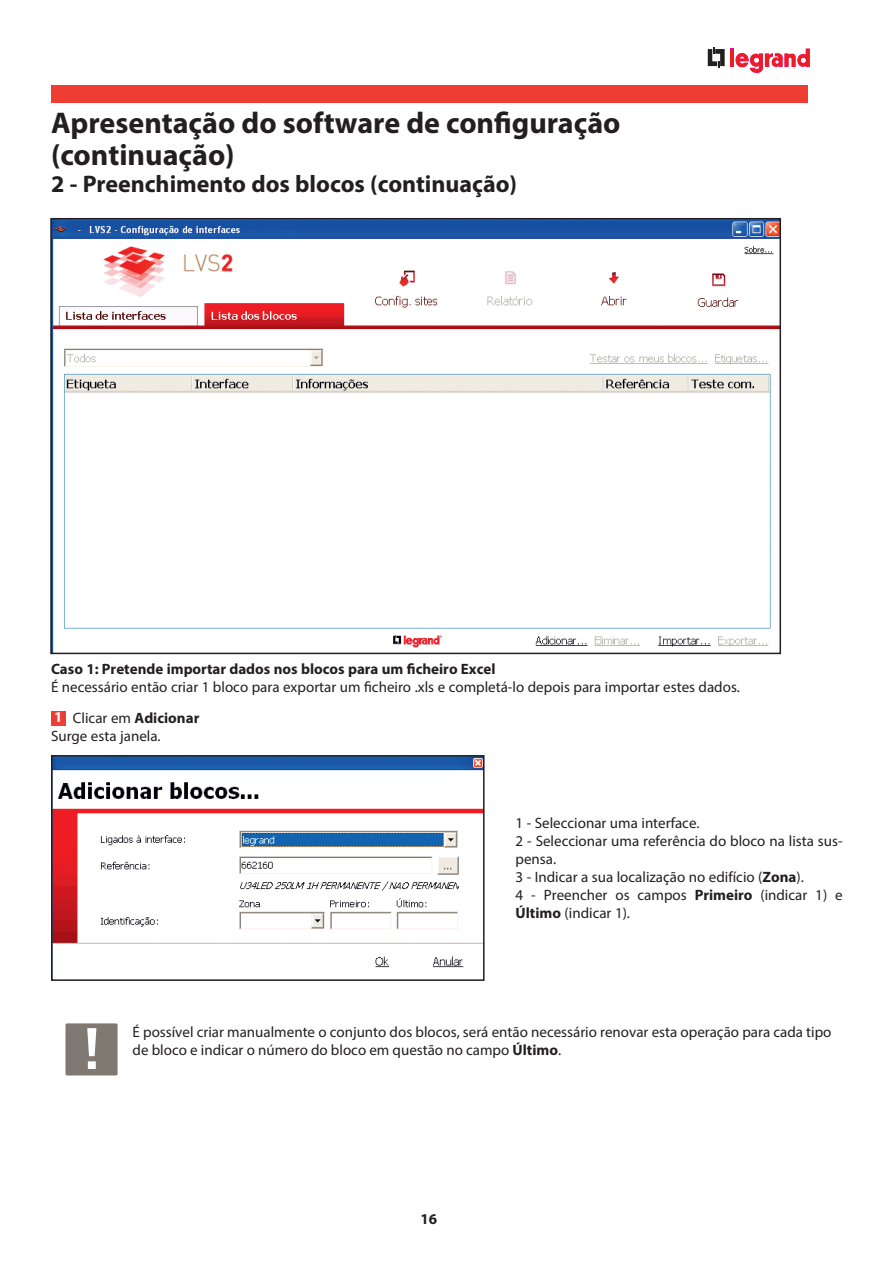
<style>
.page{position:relative;width:893px;height:1263px;background:#fff}
.page>*{position:absolute;margin:0;border:0;box-sizing:border-box;transform-origin:0 0}
.t1{font:700 30px "Myriad Pro";color:#231f20}
.Sous-titre{font:700 24px "Myriad Pro";color:#231f20}
.Normal_e{font:15px/18px "Myriad Pro";color:#231f20}
.Normal_e-2{font:700 15px "Myriad Pro";color:#231f20}
.t2{font:700 15px "Myriad Pro";color:#fff}
.s1{font-weight:400}
.s2{font-weight:700}
</style>
<div class="page">
<div style="left:51px;top:85px;width:757px;height:17px;background:#ee3e34"></div>
<div style="left:51px;top:711px;width:15px;height:15px;background:#ee3e34"></div>
<img style="left:54px;top:758px;width:428px;height:210px">
<div style="left:51px;top:755px;width:434px;height:226px;border:2px solid #231f20"></div>
<div style="left:65px;top:1023px;width:53px;height:52px;background:#7f7972;border-radius:2px"></div>
<svg style="left:87px;top:1028px;width:9px;height:41px"></svg>
<svg style="left:708px;top:48px;width:17px;height:20px"></svg>
<hr style="left:730px;top:49px;width:4px;height:18px;background:#ee1d23">
<svg style="left:735px;top:49px;width:75px;height:24px"></svg>
<img style="left:53px;top:221px;width:725px;height:430px">
<div style="left:50px;top:218px;width:731px;height:436px;border:2px solid #231f20"></div>
<p class="t1" style="left:51px;top:103px;width:571px">Apresentação do software de configuração</p>
<p class="t1" style="left:51px;top:135px;width:185px">(continuação)</p>
<p class="Sous-titre" style="left:51px;top:169px;width:468px">2 - Preenchimento dos blocos (continuação)</p>
<p class="Normal_e-2" style="left:51px;top:659px;width:446px">Caso 1: Pretende importar dados nos blocos para um ficheiro Excel</p>
<p class="Normal_e" style="left:51px;top:678px;width:690px">É necessário então criar 1 bloco para exportar um ficheiro .xls e completá-lo depois para importar estes dados.</p>
<p class="t2" style="left:54px;top:707px;width:10px">1</p>
<p class="Normal_e-2" style="left:73px;top:708px;width:128px"><span class="s1">Clicar em</span> Adicionar</p>
<p class="Normal_e" style="left:51px;top:726px;width:111px">Surge esta janela.</p>
<p class="Normal_e" style="left:516px;top:813px;width:186px">1 - Seleccionar uma interface.</p>
<p class="Normal_e" style="left:516px;top:831px;width:329px">2 - Seleccionar uma referência do bloco na lista sus&shy;pensa.</p>
<p class="Normal_e" style="left:516px;top:867px;width:290px">3 - Indicar a sua localização no edifício (<span class="s2">Zona</span>).</p>
<p class="Normal_e" style="left:516px;top:885px;width:329px">4 - Preencher os campos <span class="s2">Primeiro</span> (indicar 1) e<br><span class="s2">Último</span> (indicar 1).</p>
<p class="Normal_e" style="left:133px;top:1022px;width:700px">É possível criar manualmente o conjunto dos blocos, será então necessário renovar esta operação para cada tipo de bloco e indicar o número do bloco em questão no campo <span class="s2">Último</span>.</p>
<p class="Normal_e-2" style="left:420px;top:1209px;width:18px">16</p>
</div>
